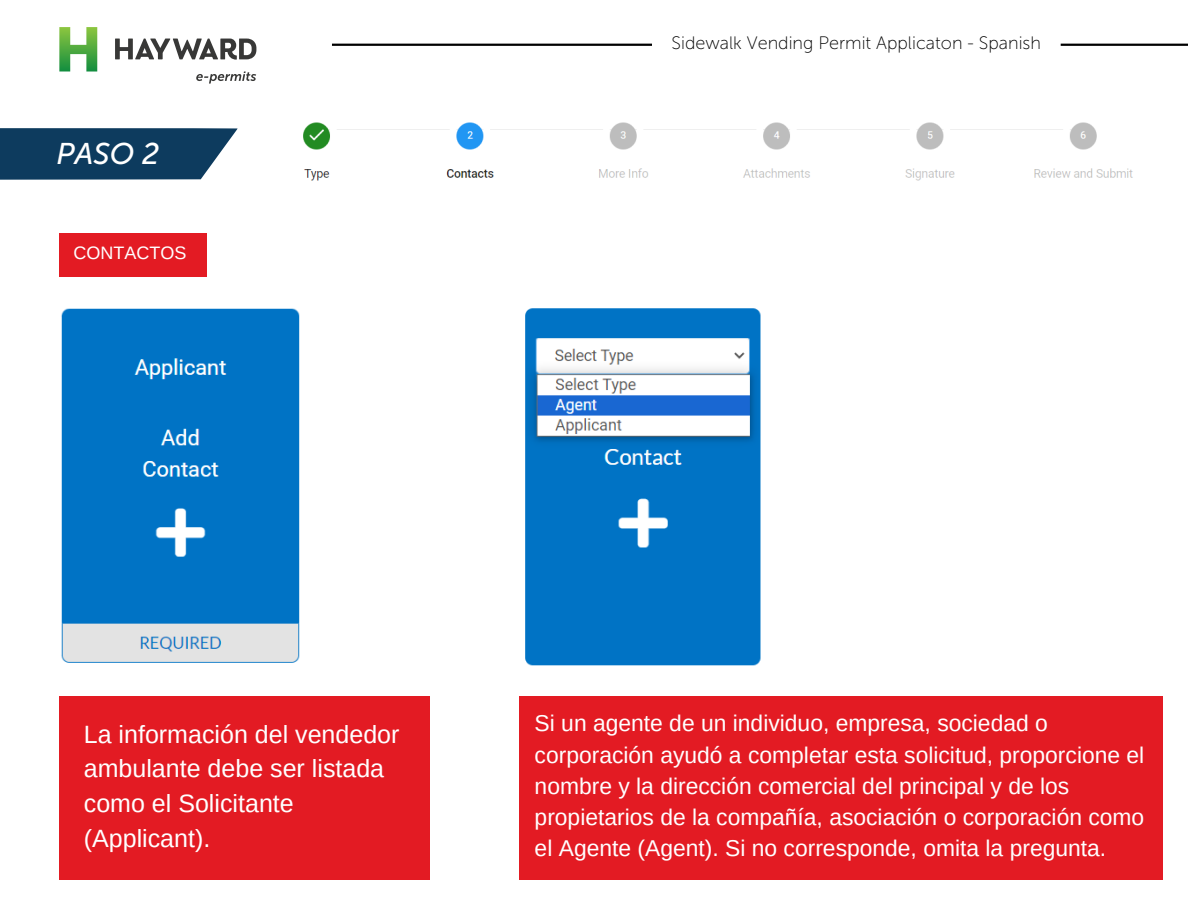
<style>
.page{position:relative;width:1188px;height:918px;background:#fff}
.page>*{position:absolute;margin:0;border:0;box-sizing:border-box;transform-origin:0 0}
.t1{font:italic 29.85px "Museo Sans 500";color:#fff}
.t2{font:25.05px/34.7px "Arimo";color:#fff}
.t3{font:22.8px/31.2px "Arimo";color:#fff}
.t4{font:18px "Museo Sans 100";color:#000}
.t5{font:18px "Arimo";color:#fff}
</style>
<div class="page">
<svg style="left:59px;top:27px;width:38px;height:45px"></svg>
<svg style="left:115px;top:39px;width:141px;height:21px"></svg>
<svg style="left:196px;top:72px;width:60px;height:11px"></svg>
<hr style="left:1061px;top:44px;width:127px;height:2px;background:#000">
<hr style="left:332px;top:44px;width:320px;height:2px;background:#000">
<img style="left:303px;top:122px;width:830px;height:59px">
<img style="left:61px;top:308px;width:239px;height:355px">
<div style="left:59px;top:233px;width:148px;height:43px;background:#e31b23"></div>
<div style="left:59px;top:696px;width:371px;height:184px;background:#e31b23"></div>
<img style="left:525px;top:308px;width:236px;height:358px">
<div style="left:519px;top:696px;width:643px;height:184px;background:#e31b23"></div>
<svg style="left:0;top:128px;width:237px;height:52px;background:#214b6b"></svg>
<h3 class="t1" style="left:57px;top:136px;width:104px">PASO 2</h3>
<h1 class="t5" style="left:74px;top:243px;width:114px">CONTACTOS</h1>
<p class="t4" style="left:672px;top:32px;width:371px">Sidewalk Vending Permit Applicaton - Spanish</p>
<p class="t2" style="left:84px;top:717px;width:317px">La información del vendedor ambulante debe ser listada como el Solicitante (Applicant).</p>
<p class="t3" style="left:535px;top:708px;width:611px">Si un agente de un individuo, empresa, sociedad o corporación ayudó a completar esta solicitud, proporcione el nombre y la dirección comercial del principal y de los propietarios de la compañía, asociación o corporación como el Agente (Agent). Si no corresponde, omita la pregunta.</p>
</div>
